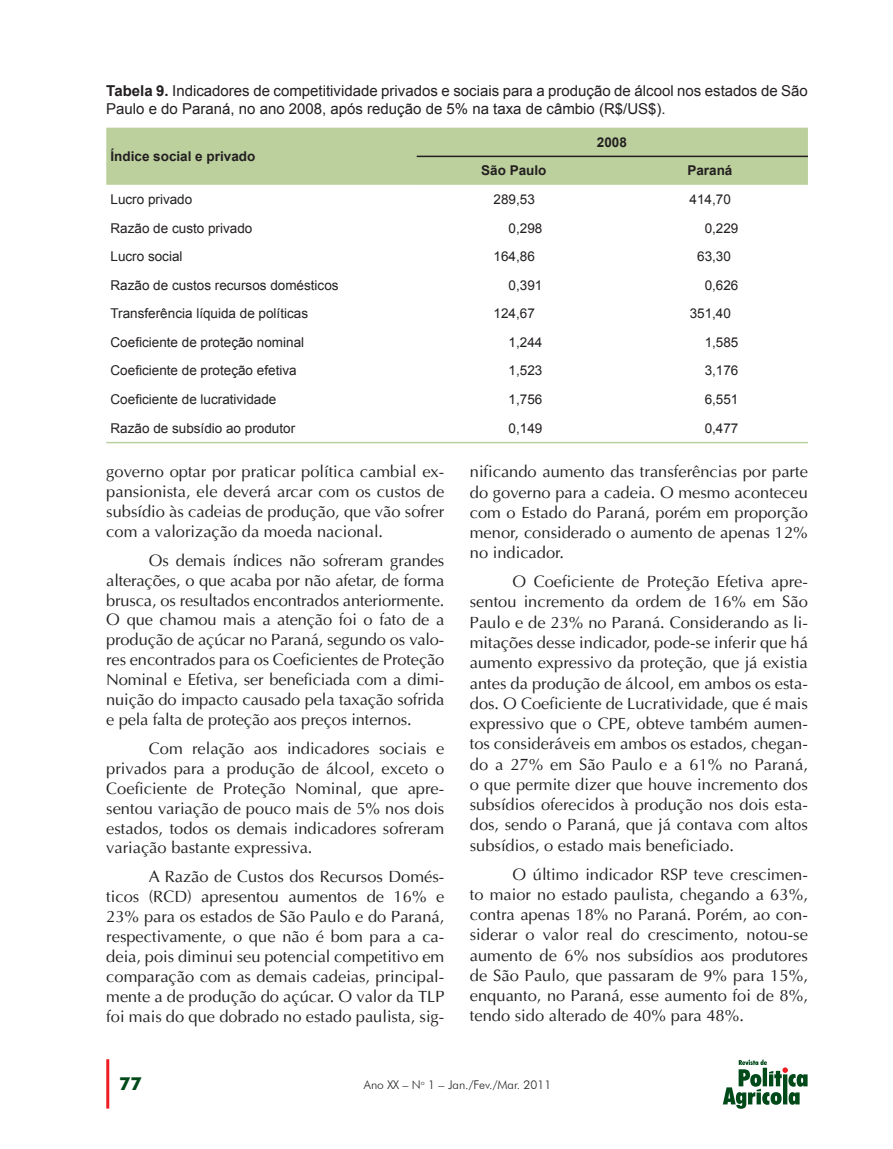
<style>
.page{position:relative;width:893px;height:1149px;background:#fff}
.page>*{position:absolute;margin:0;border:0;box-sizing:border-box;transform-origin:0 0}
.t1{font:700 18px "Futura BT";color:#004a1a}
.t2{font:16.5px/20.2px "Ottawa Plain";color:#231f20;text-align:justify}
.t3{font:15px/18px "Arial";color:#231f20}
.t4{font:13.5px "Arial";color:#231f20}
.t5{font:700 13.5px "Arial";color:#231f20}
.t6{font:300 12px "Futura BT";color:#231f20}
.s1{font-weight:700}
</style>
<div class="page">
<hr style="left:106px;top:1058px;width:3px;height:50px;background:#ee1d23">
<svg style="left:723px;top:1059px;width:85px;height:49px"></svg>
<div style="left:106px;top:128px;width:702px;height:57px;background:#bcd09d"></div>
<hr style="left:106px;top:441px;width:702px;height:2px;background:#bcd09d">
<hr style="left:417px;top:156px;width:391px;height:1px;background:#231f20">
<p class="t3" style="left:106px;top:82px;width:703px"><span class="s1">Tabela 9.</span> Indicadores de competitividade privados e sociais para a produção de álcool nos estados de São<br>Paulo e do Paraná, no ano 2008, após redução de 5% na taxa de câmbio (R$/US$).</p>
<p class="t5" style="left:111px;top:147px;width:146px">Índice social e privado</p>
<p class="t5" style="left:597px;top:133px;width:32px">2008</p>
<p class="t5" style="left:481px;top:162px;width:67px">São Paulo</p>
<p class="t5" style="left:687px;top:162px;width:47px">Paraná</p>
<p class="t4" style="left:111px;top:190px;width:83px">Lucro privado</p>
<p class="t4" style="left:494px;top:190px;width:43px">289,53</p>
<p class="t4" style="left:690px;top:190px;width:43px">414,70</p>
<p class="t4" style="left:111px;top:219px;width:143px">Razão de custo privado</p>
<p class="t4" style="left:509px;top:219px;width:35px">0,298</p>
<p class="t4" style="left:705px;top:219px;width:35px">0,229</p>
<p class="t4" style="left:111px;top:247px;width:74px">Lucro social</p>
<p class="t4" style="left:494px;top:247px;width:43px">164,86</p>
<p class="t4" style="left:697px;top:247px;width:35px">63,30</p>
<p class="t4" style="left:111px;top:276px;width:230px">Razão de custos recursos domésticos</p>
<p class="t4" style="left:509px;top:276px;width:35px">0,391</p>
<p class="t4" style="left:705px;top:276px;width:35px">0,626</p>
<p class="t4" style="left:111px;top:304px;width:199px">Transferência líquida de políticas</p>
<p class="t4" style="left:494px;top:304px;width:43px">124,67</p>
<p class="t4" style="left:690px;top:304px;width:43px">351,40</p>
<p class="t4" style="left:111px;top:333px;width:195px">Coeficiente de proteção nominal</p>
<p class="t4" style="left:509px;top:333px;width:35px">1,244</p>
<p class="t4" style="left:705px;top:333px;width:35px">1,585</p>
<p class="t4" style="left:111px;top:361px;width:188px">Coeficiente de proteção efetiva</p>
<p class="t4" style="left:509px;top:361px;width:35px">1,523</p>
<p class="t4" style="left:705px;top:361px;width:35px">3,176</p>
<p class="t4" style="left:111px;top:390px;width:167px">Coeficiente de lucratividade</p>
<p class="t4" style="left:509px;top:390px;width:35px">1,756</p>
<p class="t4" style="left:705px;top:390px;width:35px">6,551</p>
<p class="t4" style="left:111px;top:419px;width:186px">Razão de subsídio ao produtor</p>
<p class="t4" style="left:509px;top:419px;width:35px">0,149</p>
<p class="t4" style="left:705px;top:419px;width:35px">0,477</p>
<p class="t2" style="left:106px;top:461px;width:340px">governo optar por praticar política cambial ex&shy;pansionista, ele deverá arcar com os custos de subsídio às cadeias de produção, que vão sofrer com a valorização da moeda nacional.</p>
<p class="t2" style="left:106px;top:550px;width:340px;text-indent:43px">Os demais índices não sofreram grandes alterações, o que acaba por não afetar, de forma brusca, os resultados encontrados anteriormente.<br>O que chamou mais a atenção foi o fato de a produção de açúcar no Paraná, segundo os valo&shy;res encontrados para os Coeficientes de Proteção Nominal e Efetiva, ser beneficiada com a dimi&shy;nuição do impacto causado pela taxação sofrida e pela falta de proteção aos preços internos.</p>
<p class="t2" style="left:106px;top:738px;width:340px;text-indent:43px">Com relação aos indicadores sociais e privados para a produção de álcool, exceto o Coeficiente de Proteção Nominal, que apre&shy;sentou variação de pouco mais de 5% nos dois estados, todos os demais indicadores sofreram variação bastante expressiva.</p>
<p class="t2" style="left:106px;top:866px;width:340px;text-indent:43px">A Razão de Custos dos Recursos Domés&shy;ticos (RCD) apresentou aumentos de 16% e 23% para os estados de São Paulo e do Paraná, respectivamente, o que não é bom para a ca&shy;deia, pois diminui seu potencial competitivo em comparação com as demais cadeias, principal&shy;mente a de produção do açúcar. O valor da TLP foi mais do que dobrado no estado paulista, sig-</p>
<p class="t2" style="left:470px;top:461px;width:340px">nificando aumento das transferências por parte do governo para a cadeia. O mesmo aconteceu com o Estado do Paraná, porém em proporção menor, considerado o aumento de apenas 12% no indicador.</p>
<p class="t2" style="left:470px;top:571px;width:340px;text-indent:43px">O Coeficiente de Proteção Efetiva apre&shy;sentou incremento da ordem de 16% em São Paulo e de 23% no Paraná. Considerando as li&shy;mitações desse indicador, pode-se inferir que há aumento expressivo da proteção, que já existia antes da produção de álcool, em ambos os esta&shy;dos. O Coeficiente de Lucratividade, que é mais expressivo que o CPE, obteve também aumen&shy;tos consideráveis em ambos os estados, chegan&shy;do a 27% em São Paulo e a 61% no Paraná, o que permite dizer que houve incremento dos subsídios oferecidos à produção nos dois esta&shy;dos, sendo o Paraná, que já contava com altos subsídios, o estado mais beneficiado.</p>
<p class="t2" style="left:470px;top:863px;width:340px;text-indent:43px">O último indicador RSP teve crescimen&shy;to maior no estado paulista, chegando a 63%, contra apenas 18% no Paraná. Porém, ao con&shy;siderar o valor real do crescimento, notou-se aumento de 6% nos subsídios aos produtores de São Paulo, que passaram de 9% para 15%, enquanto, no Paraná, esse aumento foi de 8%, tendo sido alterado de 40% para 48%.</p>
<p class="t1" style="left:119px;top:1072px;width:24px">77</p>
<p class="t6" style="left:364px;top:1077px;width:189px">Ano XX – N<sup>o</sup> 1 – Jan./Fev./Mar. 2011</p>
</div>
